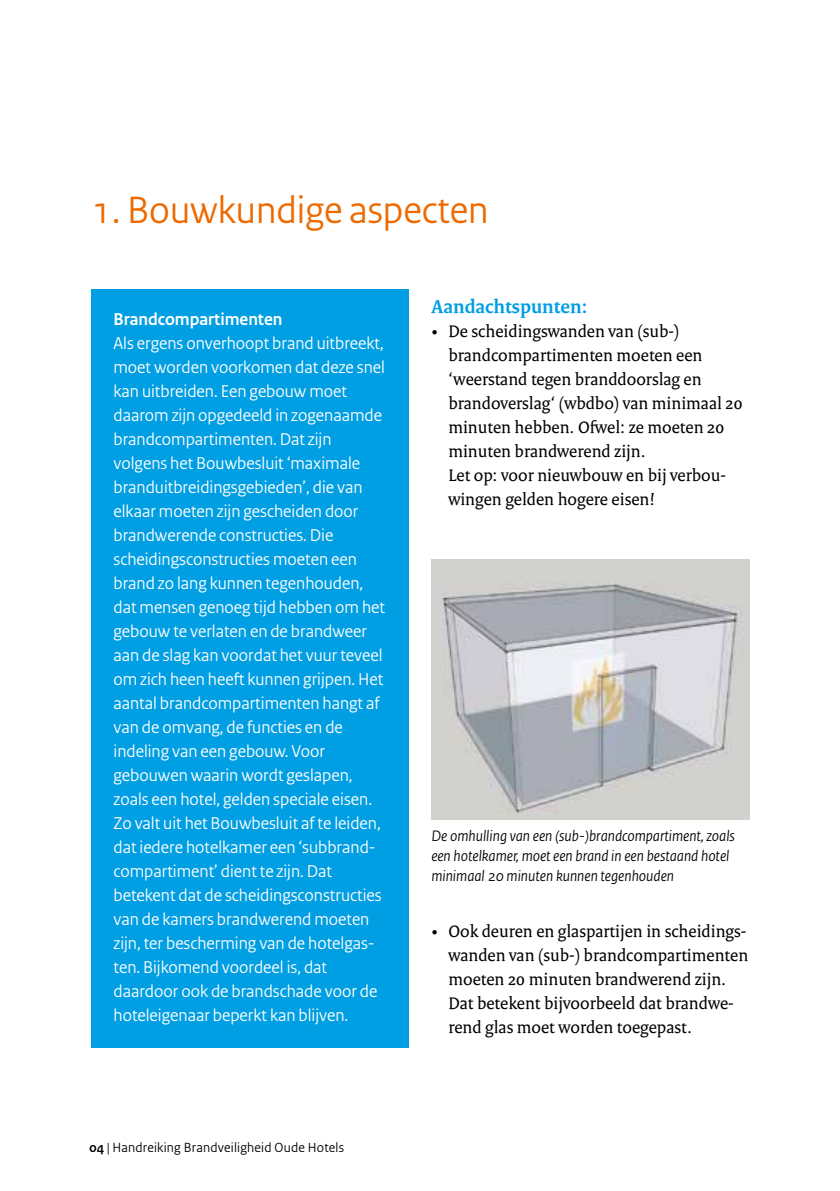
<style>
.page{position:relative;width:840px;height:1191px;background:#fff}
.page>*{position:absolute;margin:0;border:0;box-sizing:border-box;transform-origin:0 0}
.t1{font:40px "Rijksoverheid Sans";color:#ed6a00}
.t2{font:700 20px "Rijksoverheid Serif";color:#009ee3}
.t3{font:18px/24px "Rijksoverheid Sans";color:#fff}
.t4{font:18px/24px "Rijksoverheid Serif";color:#000}
.t5{font:700 18px "Rijksoverheid Sans";color:#fff}
.t6{font:italic 16px/20px "Rijksoverheid Sans";color:#000}
.t7{font:14px "Rijksoverheid Sans";letter-spacing:.015em;color:#000}
.s1{font-weight:700}
</style>
<div class="page">
<img style="left:431px;top:559px;width:317px;height:260px">
<div style="left:91px;top:289px;width:317px;height:758px;background:#009ee3"></div>
<h1 class="t1" style="left:92px;top:187px;width:398px">1. Bouwkundige aspecten</h1>
<p class="t5" style="left:113px;top:309px;width:170px">Brandcompartimenten</p>
<p class="t3" style="left:113px;top:331px;width:273px">Als ergens onverhoopt brand uitbreekt, moet worden voorkomen dat deze snel kan uitbreiden. Een gebouw moet daarom zijn opgedeeld in zogenaamde brandcompartimenten. Dat zijn volgens het Bouwbesluit ‘maximale branduitbreidingsgebieden’, die van elkaar moeten zijn gescheiden door brandwerende constructies. Die scheidingsconstructies moeten een brand zo lang kunnen tegenhouden, dat mensen genoeg tijd hebben om het gebouw te verlaten en de brandweer aan de slag kan voordat het vuur teveel om zich heen heeft kunnen grijpen. Het aantal brandcompartimenten hangt af van de omvang, de functies en de indeling van een gebouw. Voor gebouwen waarin wordt geslapen, zoals een hotel, gelden speciale eisen.<br>Zo valt uit het Bouwbesluit af te leiden, dat iedere hotelkamer een ‘subbrand&shy;compartiment’ dient te zijn. Dat betekent dat de scheidingsconstructies van de kamers brandwerend moeten zijn, ter bescherming van de hotelgas&shy;ten. Bijkomend voordeel is, dat daardoor ook de brandschade voor de hoteleigenaar beperkt kan blijven.</p>
<p class="t7" style="left:89px;top:1139px;width:256px"><span class="s1">04</span> | Handreiking Brandveiligheid Oude Hotels</p>
<p class="t2" style="left:431px;top:294px;width:157px">Aandachtspunten:</p>
<p class="t4" style="left:448px;top:319px;width:296px;text-indent:-17px">• De scheidingswanden van (sub-) brandcompartimenten moeten een ‘weerstand tegen branddoorslag en brandoverslag‘ (wbdbo) van minimaal 20 minuten hebben. Ofwel: ze moeten 20 minuten brandwerend zijn.<br>Let op: voor nieuwbouw en bij verbou&shy;wingen gelden hogere eisen!</p>
<p class="t6" style="left:431px;top:826px;width:305px">De omhulling van een (sub-)brandcompartiment, zoals een hotelkamer, moet een brand in een bestaand hotel minimaal 20 minuten kunnen tegenhouden</p>
<p class="t4" style="left:448px;top:919px;width:301px;text-indent:-17px">• Ook deuren en glaspartijen in scheidings&shy;wanden van (sub-) brandcompartimenten moeten 20 minuten brandwerend zijn.<br>Dat betekent bijvoorbeeld dat brandwe&shy;rend glas moet worden toegepast.</p>
</div>
